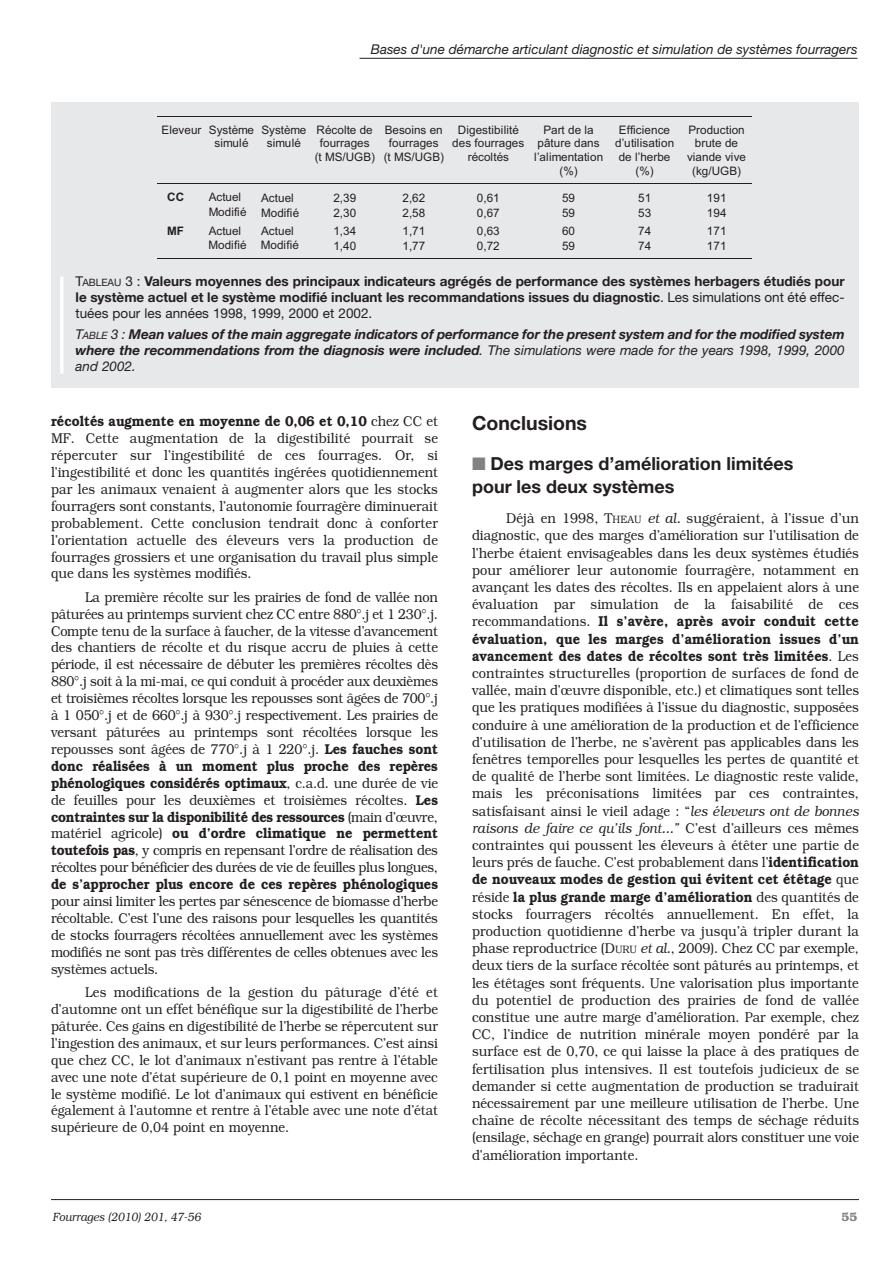
<style>
.page{position:relative;width:893px;height:1263px;background:#fff}
.page>*{position:absolute;margin:0;border:0;box-sizing:border-box;transform-origin:0 0}
.t1{font:700 19.5px "Helvetica Neue";color:#231f20}
.t2{font:700 18px/23.2px "Helvetica Neue";color:#231f20}
.t3{font:300 14.25px/17px "Bookman";color:#231f20;text-align:justify;scale:.9 1}
.t4{font:600 14.25px "Bookman";letter-spacing:-.005em;color:#231f20;scale:.9 1}
.t5{font:700 13.5px/16.2px "Helvetica Neue";color:#231f20;text-align:justify}
.t6{font:italic 700 13.5px/16.2px "Helvetica Neue";letter-spacing:-.005em;color:#231f20;text-align:justify}
.t7{font:italic 13.5px "Helvetica Neue";color:#231f20}
.t8{font:italic 300 12px "Bookman";color:#231f20;scale:.9 1}
.t9{font:600 12px "Bookman";color:#808285}
.t10{font:11.7px/13.8px "Arial";letter-spacing:.005em;color:#231f20;text-align:center}
.t11{font:700 11.7px "Arial";color:#231f20}
.s1{font-weight:400}
.s2{font-weight:400;font-size:10.2px}
.s3{font-weight:600}
.s4{color:#808285}
.s5{font-size:10.65px}
.s6{font-style:italic}
</style>
<div class="page">
<hr style="left:360px;top:58px;width:497px;height:1px;background:#231f20">
<hr style="left:51px;top:1199px;width:808px;height:1px;background:#231f20">
<div style="left:51px;top:102px;width:808px;height:286px;background:#e7e8e9"></div>
<hr style="left:60px;top:277px;width:4px;height:97px;background:#fff">
<hr style="left:158px;top:116px;width:594px;height:1px;background:#231f20">
<hr style="left:158px;top:183px;width:594px;height:1px;background:#231f20">
<hr style="left:158px;top:258px;width:594px;height:1px;background:#231f20">
<p class="t7" style="left:371px;top:44px;width:488px">Bases d'une démarche articulant diagnostic et simulation de systèmes fourragers</p>
<p class="t10" style="left:215px;top:124px;width:41px;text-align:left;text-indent:-53px">Eleveur Système simulé</p>
<p class="t10" style="left:261px;top:124px;width:47px">Système simulé</p>
<p class="t10" style="left:315px;top:124px;width:62px">Récolte de fourrages<br>(t MS/UGB)</p>
<p class="t10" style="left:384px;top:124px;width:62px">Besoins en fourrages<br>(t MS/UGB)</p>
<p class="t10" style="left:452px;top:124px;width:73px">Digestibilité des fourrages récoltés</p>
<p class="t10" style="left:534px;top:124px;width:71px">Part de la pâture dans l’alimentation (%)</p>
<p class="t10" style="left:615px;top:124px;width:61px">Efficience d’utilisation de l’herbe (%)</p>
<p class="t10" style="left:687px;top:124px;width:61px">Production brute de viande vive (kg/UGB)</p>
<p class="t11" style="left:167px;top:190px;width:18px">CC</p>
<p class="t10" style="left:209px;top:191px;width:34px">Actuel</p>
<p class="t10" style="left:261px;top:192px;width:34px">Actuel</p>
<p class="t10" style="left:333px;top:192px;width:24px">2,39</p>
<p class="t10" style="left:402px;top:192px;width:24px">2,62</p>
<p class="t10" style="left:477px;top:192px;width:24px">0,61</p>
<p class="t10" style="left:562px;top:192px;width:15px">59</p>
<p class="t10" style="left:638px;top:192px;width:15px">51</p>
<p class="t10" style="left:707px;top:192px;width:21px">191</p>
<p class="t10" style="left:209px;top:207px;width:92px">Modifié Modifié</p>
<p class="t10" style="left:333px;top:207px;width:24px">2,30</p>
<p class="t10" style="left:402px;top:207px;width:24px">2,58</p>
<p class="t10" style="left:477px;top:207px;width:24px">0,67</p>
<p class="t10" style="left:562px;top:207px;width:15px">59</p>
<p class="t10" style="left:638px;top:207px;width:15px">53</p>
<p class="t10" style="left:707px;top:207px;width:21px">194</p>
<p class="t11" style="left:167px;top:224px;width:18px">MF</p>
<p class="t10" style="left:209px;top:225px;width:34px">Actuel</p>
<p class="t10" style="left:261px;top:225px;width:34px">Actuel</p>
<p class="t10" style="left:333px;top:225px;width:24px">1,34</p>
<p class="t10" style="left:402px;top:225px;width:24px">1,71</p>
<p class="t10" style="left:477px;top:225px;width:24px">0,63</p>
<p class="t10" style="left:562px;top:225px;width:15px">60</p>
<p class="t10" style="left:638px;top:225px;width:15px">74</p>
<p class="t10" style="left:707px;top:225px;width:21px">171</p>
<p class="t10" style="left:209px;top:240px;width:92px">Modifié Modifié</p>
<p class="t10" style="left:333px;top:240px;width:24px">1,40</p>
<p class="t10" style="left:402px;top:240px;width:24px">1,77</p>
<p class="t10" style="left:477px;top:240px;width:24px">0,72</p>
<p class="t10" style="left:562px;top:240px;width:15px">59</p>
<p class="t10" style="left:638px;top:240px;width:15px">74</p>
<p class="t10" style="left:707px;top:240px;width:21px">171</p>
<p class="t5" style="left:76px;top:274px;width:771px"><span class="s1">T</span><span class="s2">ABLEAU</span> <span class="s1">3 :</span> Valeurs moyennes des principaux indicateurs agrégés de performance des systèmes herbagers étudiés pour le système actuel et le système modifié incluant les recommandations issues du diagnostic<span class="s1">. Les simulations ont été effec&shy;tuées pour les années 1998, 1999, 2000 et 2002.</span></p>
<p class="t6" style="left:76px;top:327px;width:771px"><span class="s1">T</span><span class="s2">ABLE</span> <span class="s1">3 :</span> Mean values of the main aggregate indicators of performance for the present system and for the modified system where the recommendations from the diagnosis were included<span class="s1">. The simulations were made for the years 1998, 1999, 2000 and 2002.</span></p>
<p class="t3" style="left:51px;top:414px;width:432px"><span class="s3">récoltés augmente en moyenne de 0,06 et 0,10</span> chez CC et MF. Cette augmentation de la digestibilité pourrait se répercuter sur l’ingestibilité de ces fourrages. Or, si l’ingestibilité et donc les quantités ingérées quotidiennement par les animaux venaient à augmenter alors que les stocks fourragers sont constants, l’autonomie fourragère diminuerait probablement. Cette conclusion tendrait donc à conforter l’orientation actuelle des éleveurs vers la production de fourrages grossiers et une organisation du travail plus simple que dans les systèmes modifiés.</p>
<p class="t3" style="left:51px;top:590px;width:432px;text-indent:34px">La première récolte sur les prairies de fond de vallée non pâturées au printemps survient chez CC entre 880°.j et 1 230°.j.<br>Compte tenu de la surface à faucher, de la vitesse d’avancement des chantiers de récolte et du risque accru de pluies à cette période, il est nécessaire de débuter les premières récoltes dès 880°.j soit à la mi-mai, ce qui conduit à procéder aux deuxièmes et troisièmes récoltes lorsque les repousses sont âgées de 700°.j à 1 050°.j et de 660°.j à 930°.j respectivement. Les prairies de versant pâturées au printemps sont récoltées lorsque les repousses sont âgées de 770°.j à 1 220°.j. <span class="s3">Les fauches sont donc réalisées à un moment plus proche des repères phénologiques considérés optimaux</span>, c.a.d. une durée de vie de feuilles pour les deuxièmes et troisièmes récoltes. <span class="s3">Les contraintes sur la disponibilité des ressources</span> (main d’œuvre, matériel agricole) <span class="s3">ou d’ordre climatique ne permettent toutefois pas</span>, y compris en repensant l’ordre de réalisation des récoltes pour bénéficier des durées de vie de feuilles plus longues,</p>
<p class="t4" style="left:51px;top:879px;width:431px">de s’approcher plus encore de ces repères phénologiques</p>
<p class="t3" style="left:51px;top:894px;width:431px">pour ainsi limiter les pertes par sénescence de biomasse d’herbe récoltable. C’est l’une des raisons pour lesquelles les quantités de stocks fourragers récoltées annuellement avec les systèmes modifiés ne sont pas très différentes de celles obtenues avec les systèmes actuels.</p>
<p class="t3" style="left:51px;top:985px;width:431px;text-indent:34px">Les modifications de la gestion du pâturage d’été et d’automne ont un effet bénéfique sur la digestibilité de l’herbe pâturée. Ces gains en digestibilité de l’herbe se répercutent sur l’ingestion des animaux, et sur leurs performances. C’est ainsi que chez CC, le lot d’animaux n’estivant pas rentre à l’étable avec une note d’état supérieure de 0,1 point en moyenne avec le système modifié. Le lot d’animaux qui estivent en bénéficie également à l’automne et rentre à l’étable avec une note d’état supérieure de 0,04 point en moyenne.</p>
<h1 class="t1" style="left:472px;top:416px;width:117px">Conclusions</h1>
<p class="t2" style="left:472px;top:453px;width:323px"><span class="s4">■</span> Des marges d’amélioration limitées pour les deux systèmes</p>
<p class="t3" style="left:472px;top:511px;width:432px;text-indent:34px">Déjà en 1998, T<span class="s5">HEAU</span> <span class="s6">et al.</span> suggéraient, à l’issue d’un diagnostic, que des marges d’amélioration sur l’utilisation de l’herbe étaient envisageables dans les deux systèmes étudiés pour améliorer leur autonomie fourragère, notamment en avançant les dates des récoltes. Ils en appelaient alors à une évaluation par simulation de la faisabilité de ces recommandations. <span class="s3">Il s’avère, après avoir conduit cette évaluation, que les marges d’amélioration issues d’un avancement des dates de récoltes sont très limitées</span>. Les contraintes structurelles (proportion de surfaces de fond de vallée, main d’œuvre disponible, etc.) et climatiques sont telles que les pratiques modifiées à l’issue du diagnostic, supposées conduire à une amélioration de la production et de l’efficience d’utilisation de l’herbe, ne s’avèrent pas applicables dans les fenêtres temporelles pour lesquelles les pertes de quantité et de qualité de l’herbe sont limitées. Le diagnostic reste valide, mais les préconisations limitées par ces contraintes, satisfaisant ainsi le vieil adage : “<span class="s6">les éleveurs ont de bonnes raisons de faire ce qu’ils font...”</span> C’est d’ailleurs ces mêmes contraintes qui poussent les éleveurs à étêter une partie de leurs prés de fauche. C’est probablement dans l’<span class="s3">identification de nouveaux modes de gestion qui évitent cet étêtage</span> que réside <span class="s3">la plus grande marge d’amélioration</span> des quantités de stocks fourragers récoltés annuellement. En effet, la production quotidienne d’herbe va jusqu’à tripler durant la phase reproductrice (D<span class="s5">URU</span> <span class="s6">et al.</span>, 2009). Chez CC par exemple, deux tiers de la surface récoltée sont pâturés au printemps, et les étêtages sont fréquents. Une valorisation plus importante du potentiel de production des prairies de fond de vallée constitue une autre marge d’amélioration. Par exemple, chez CC, l’indice de nutrition minérale moyen pondéré par la surface est de 0,70, ce qui laisse la place à des pratiques de fertilisation plus intensives. Il est toutefois judicieux de se demander si cette augmentation de production se traduirait nécessairement par une meilleure utilisation de l’herbe. Une chaîne de récolte nécessitant des temps de séchage réduits (ensilage, séchage en grange) pourrait alors constituer une voie d’amélioration importante.</p>
<p class="t8" style="left:53px;top:1212px;width:166px">Fourrages (2010) 201, 47-56</p>
<p class="t9" style="left:842px;top:1212px;width:17px">55</p>
</div>
